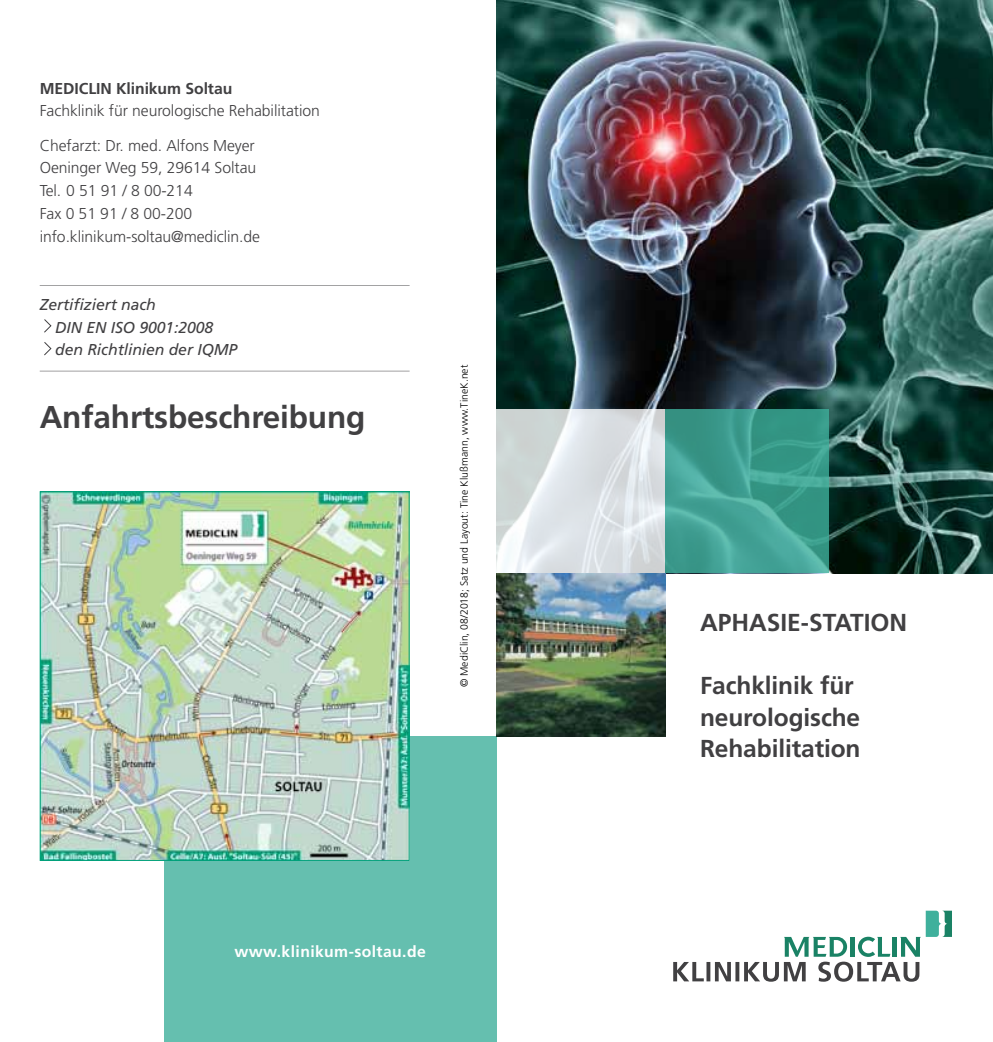
<style>
.page{position:relative;width:993px;height:1042px;background:#fff}
.page>*{position:absolute;margin:0;border:0;box-sizing:border-box;transform-origin:0 0}
.t1{font:700 31.5px "Frutiger LT";letter-spacing:-.005em;color:#414042}
.t2{font:700 24.5px/31.5px "Frutiger LT";letter-spacing:-.005em;color:#414042}
.t3{font:300 15.75px/22.8px "Frutiger LT";letter-spacing:-.005em;color:#414042}
.t4{font:italic 15.75px/22.8px "Frutiger LT";letter-spacing:-.005em;color:#414042}
.t5{font:700 15.75px "Frutiger LT";letter-spacing:-.005em;color:#414042}
.t6{font:700 15.75px "Frutiger LT";letter-spacing:.025em;color:#fff}
.t7{font:300 10.5px "Frutiger LT";color:#000}
</style>
<div class="page">
<div style="left:164px;top:737px;width:332px;height:305px;background:#65bfaf"></div>
<svg style="left:44px;top:319px;width:8px;height:14px"></svg>
<svg style="left:44px;top:342px;width:8px;height:14px"></svg>
<img style="left:42px;top:493px;width:365px;height:366px">
<div style="left:40px;top:491px;width:369px;height:370px;border:1px solid #00a17b"></div>
<hr style="left:40px;top:285px;width:369px;height:1px;background:#414042">
<hr style="left:40px;top:371px;width:369px;height:1px;background:#414042">
<img style="left:496px;top:0;width:496px;height:573px">
<img style="left:496px;top:573px;width:169px;height:164px">
<svg style="left:673px;top:910px;width:278px;height:71px"></svg>
<svg style="left:665px;top:409px;width:163px;height:164px;background:#3f9e90"></svg>
<svg style="left:496px;top:409px;width:169px;height:164px;background:#dce1e4"></svg>
<p class="t5" style="left:40px;top:79px;width:194px">MediClin Klinikum Soltau</p>
<p class="t3" style="left:40px;top:94px;width:281px;line-height:34.1px">Fachklinik für neurologische Rehabilitation<br>Chefarzt: Dr. med. Alfons Meyer</p>
<p class="t3" style="left:40px;top:157px;width:222px">Oeninger Weg 59, 29614 Soltau<br>Tel. 0 51 91 / 8 00-214<br>Fax 0 51 91 / 8 00-200 info.klinikum-soltau@mediclin.de</p>
<p class="t4" style="left:55px;top:293px;width:183px;text-indent:-16px">Zertifiziert nach<br>DIN EN ISO 9001:2008 den Richtlinien der IQMP</p>
<h1 class="t1" style="left:40px;top:398px;width:327px">Anfahrtsbeschreibung</h1>
<p class="t7" style="left:458px;top:687px;width:324px;rotate:-90deg">© MediClin, 08/2018; Satz und Layout: Tine Klußmann, www.TineK.net</p>
<p class="t6" style="left:234px;top:942px;width:193px">www.klinikum-soltau.de</p>
<h2 class="t2" style="left:699px;top:607px;width:209px">Aphasie-Station</h2>
<h2 class="t2" style="left:699px;top:670px;width:162px">Fachklinik für neurologische<br>Rehabilitation</h2>
</div>
